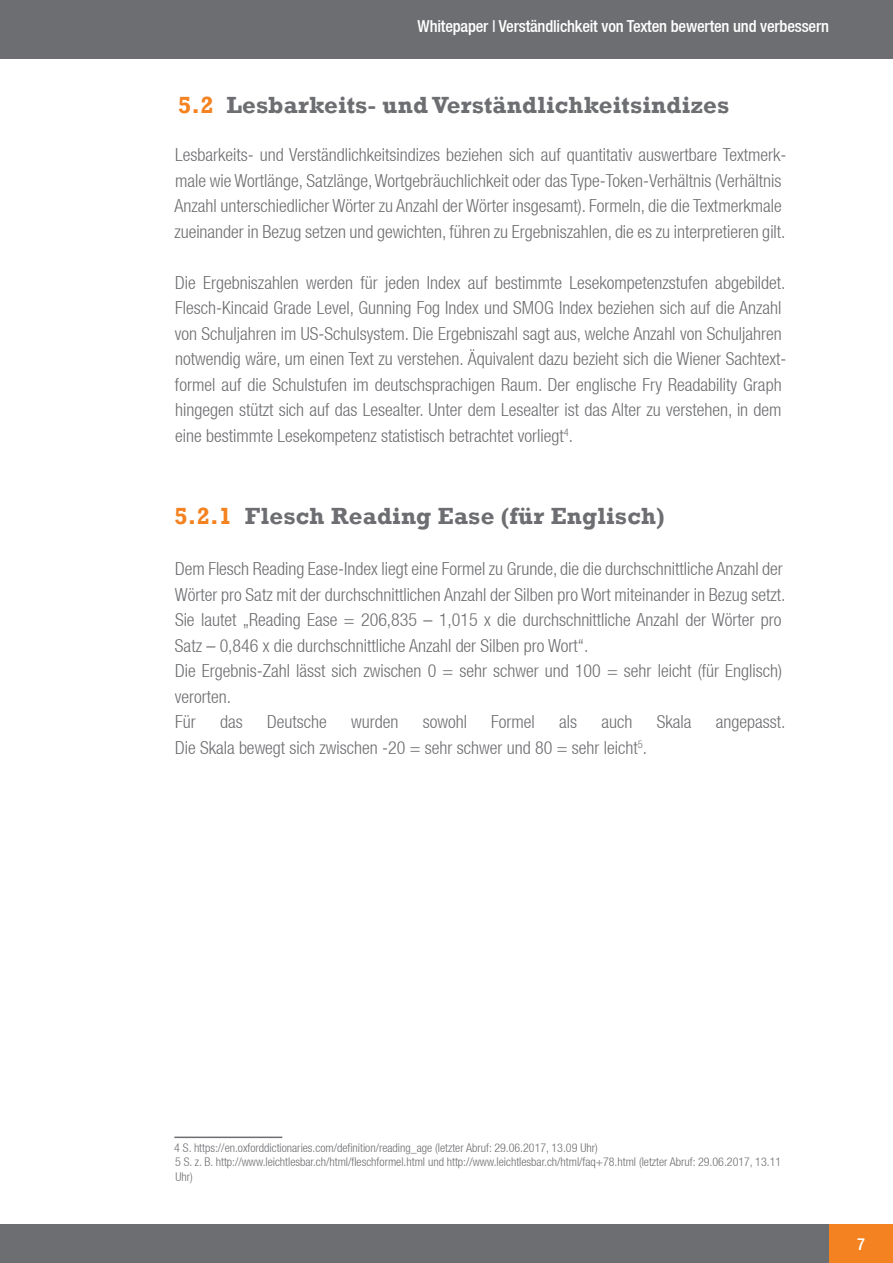
<style>
.page{position:relative;width:893px;height:1263px;background:#fff}
.page>*{position:absolute;margin:0;border:0;box-sizing:border-box;transform-origin:0 0}
.t1{font:700 24px "Rockwell";letter-spacing:.01em;color:#6d6e71}
.t2{font:300 condensed 18px/25.5px "Helvetica Neue LT";color:#6d6e71}
.t3{font:500 condensed 16.5px "Helvetica Neue LT";letter-spacing:-.01em;color:#fff}
.t4{font:300 condensed 12px/14.4px "Helvetica Neue LT";color:#6d6e71}
.s1{color:#f58220}
</style>
<div class="page">
<div style="left:0;top:1225px;width:893px;height:38px;background:#6d6e71"></div>
<div style="left:0;top:0;width:893px;height:58px;background:#6d6e71"></div>
<div style="left:829px;top:1225px;width:64px;height:38px;background:#f58220"></div>
<hr style="left:174px;top:1136px;width:108px;height:2px;background:#6d6e71">
<p class="t3" style="left:418px;top:16px;width:413px">Whitepaper | Verständlichkeit von Texten bewerten und verbessern</p>
<h1 class="t1" style="left:178px;top:90px;width:553px"><span class="s1">5.2</span> Lesbarkeits- und Verständlichkeitsindizes</h1>
<p class="t2" style="left:174px;top:142px;width:614px">Lesbarkeits- und Verständlichkeitsindizes beziehen sich auf quantitativ auswertbare Textmerk&shy;male wie Wortlänge, Satzlänge, Wortgebräuchlichkeit oder das Type-Token-Verhältnis (Verhältnis Anzahl unterschiedlicher Wörter zu Anzahl der Wörter insgesamt). Formeln, die die Textmerkmale zueinander in Bezug setzen und gewichten, führen zu Ergebniszahlen, die es zu interpretieren gilt.</p>
<p class="t2" style="left:175px;top:270px;width:613px">Die Ergebniszahlen werden für jeden Index auf bestimmte Lesekompetenzstufen abgebildet.<br>Flesch-Kincaid Grade Level, Gunning Fog Index und SMOG Index beziehen sich auf die Anzahl von Schuljahren im US-Schulsystem. Die Ergebniszahl sagt aus, welche Anzahl von Schuljahren notwendig wäre, um einen Text zu verstehen. Äquivalent dazu bezieht sich die Wiener Sachtext&shy;formel auf die Schulstufen im deutschsprachigen Raum. Der englische Fry Readability Graph hingegen stützt sich auf das Lesealter. Unter dem Lesealter ist das Alter zu verstehen, in dem eine bestimmte Lesekompetenz statistisch betrachtet vorliegt<sup>4</sup>.</p>
<h1 class="t1" style="left:174px;top:502px;width:492px"><span class="s1">5.2.1</span> Flesch Reading Ease (für Englisch)</h1>
<p class="t2" style="left:175px;top:556px;width:612px">Dem Flesch Reading Ease-Index liegt eine Formel zu Grunde, die die durchschnittliche Anzahl der Wörter pro Satz mit der durchschnittlichen Anzahl der Silben pro Wort miteinander in Bezug setzt.<br>Sie lautet „Reading Ease = 206,835 – 1,015 x die durchschnittliche Anzahl der Wörter pro Satz – 0,846 x die durchschnittliche Anzahl der Silben pro Wort“.<br>Die Ergebnis-Zahl lässt sich zwischen 0 = sehr schwer und 100 = sehr leicht (für Englisch) verorten.<br>Für</p>
<p class="t2" style="left:220px;top:709px;width:24px">das</p>
<p class="t2" style="left:267px;top:709px;width:61px">Deutsche</p>
<p class="t2" style="left:351px;top:709px;width:49px">wurden</p>
<p class="t2" style="left:423px;top:709px;width:46px">sowohl</p>
<p class="t2" style="left:491px;top:709px;width:45px">Formel</p>
<p class="t2" style="left:559px;top:709px;width:19px">als</p>
<p class="t2" style="left:602px;top:709px;width:32px">auch</p>
<p class="t2" style="left:657px;top:709px;width:36px">Skala</p>
<p class="t2" style="left:716px;top:709px;width:71px">angepasst.</p>
<p class="t2" style="left:175px;top:735px;width:474px">Die Skala bewegt sich zwischen -20 = sehr schwer und 80 = sehr leicht<sup>5</sup>.</p>
<p class="t4" style="left:174px;top:1140px;width:608px">4 S. https://en.oxforddictionaries.com/definition/reading_age (letzter Abruf: 29.06.2017, 13.09 Uhr)<br>5 S. z. B. http://www.leichtlesbar.ch/html/fleschformel.html und http://www.leichtlesbar.ch/html/faq+78.html (letzter Abruf: 29.06.2017, 13.11<br>Uhr)</p>
<p class="t3" style="left:857px;top:1234px;width:9px">7</p>
</div>
